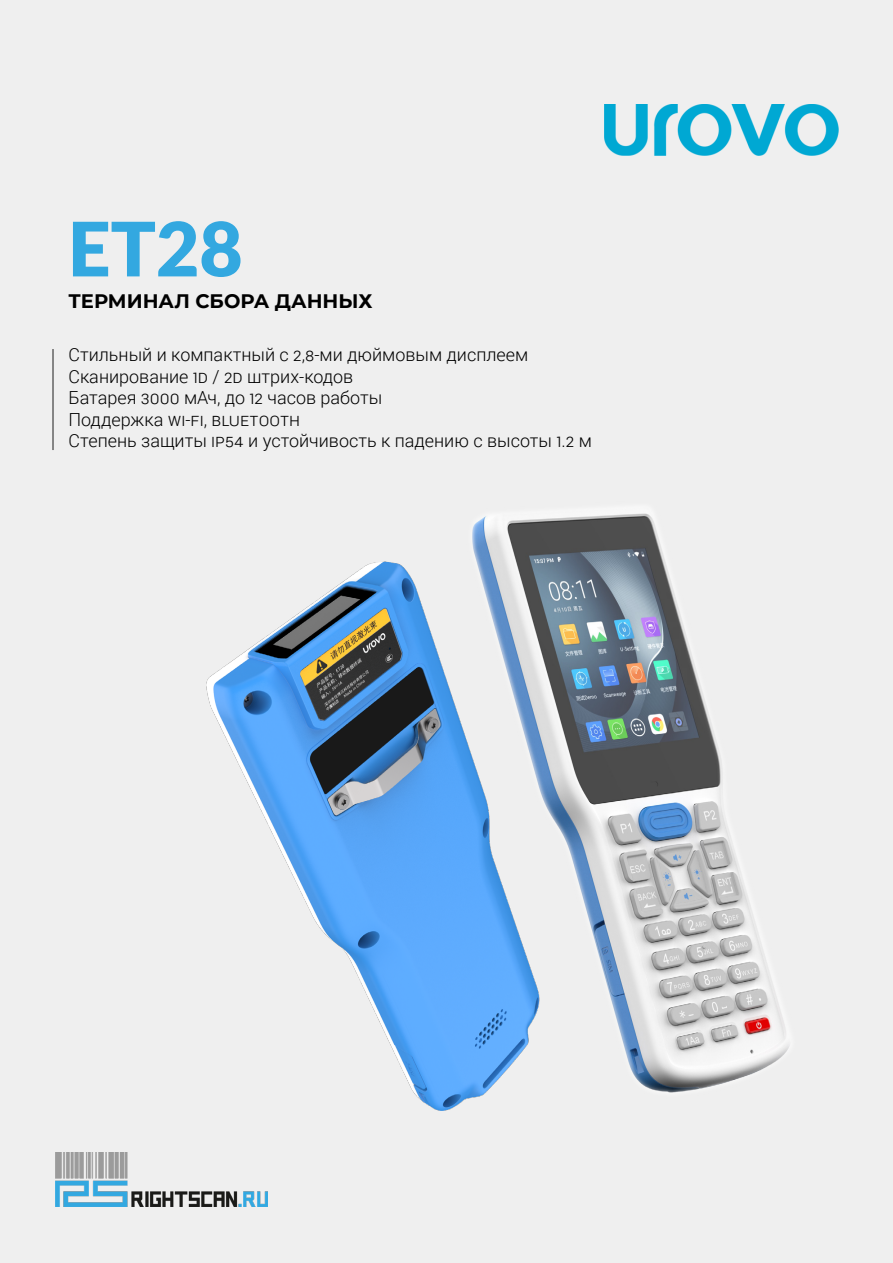
<style>
.page{position:relative;width:893px;height:1263px;background:#efefef}
.page>*{position:absolute;margin:0;border:0;box-sizing:border-box;transform-origin:0 0}
.t1{font:900 75px "Lato";color:#33a8e0}
.t2{font:700 19.5px "Montserrat";color:#000}
.t3{font:300 18px/21.6px "Roboto";color:#000}
</style>
<div class="page">
<img style="left:206px;top:514px;width:582px;height:596px">
<img style="left:604px;top:105px;width:235px;height:50px">
<hr style="left:52px;top:349px;width:2px;height:101px;background:#000">
<img style="left:55px;top:1152px;width:212px;height:54px">
<h1 class="t1" style="left:68px;top:205px;width:176px">ET28</h1>
<p class="t2" style="left:68px;top:287px;width:306px">ТЕРМИНАЛ СБОРА ДАННЫХ</p>
<p class="t3" style="left:68px;top:343px;width:525px">СТИЛЬНЫЙ И КОМПАКТНЫЙ С 2,8-МИ ДЮЙМОВЫМ ДИСПЛЕЕМ СКАНИРОВАНИЕ 1D / 2D ШТРИХ-КОДОВ<br>БАТАРЕЯ 3000 МАЧ, ДО 12 ЧАСОВ РАБОТЫ<br>ПОДДЕРЖКА WI-FI, BLUETOOTH<br>СТЕПЕНЬ ЗАЩИТЫ I P54 И УСТОЙЧИВОСТЬ К ПАДЕНИЮ С ВЫСОТЫ 1.2 М</p>
</div>
